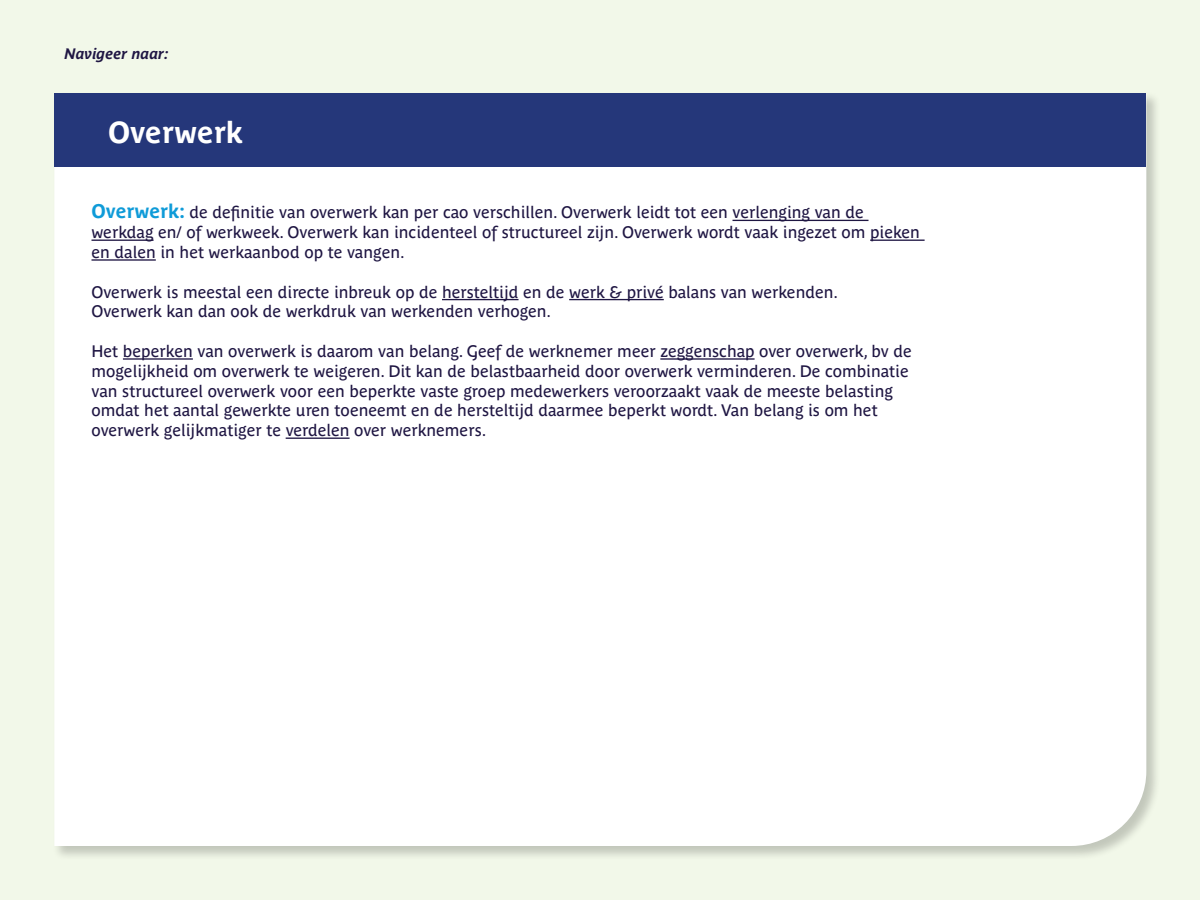
<style>
.page{position:relative;width:1200px;height:900px;background:#f2f8e9}
.page>*{position:absolute;margin:0;border:0;box-sizing:border-box;transform-origin:0 0}
.t1{font:700 30px "Parisine Plus Std";color:#fff}
.t2{font:16.5px/19.8px "Parisine Plus Std";color:#1f1643}
.t3{font:italic 700 15px "Parisine Plus Std";color:#1f1643}
.s1{font-weight:700;font-size:19.5px;color:#0f9bd8}
</style>
<div class="page">
<div style="left:52px;top:91px;width:1109px;height:770px;background:#000;opacity:.2"></div>
<div style="left:54px;top:166px;width:1092px;height:680px;background:#fff"></div>
<div style="left:54px;top:93px;width:1092px;height:73px;background:#25377a"></div>
<hr style="left:733px;top:220px;width:136px;height:1px;background:#1f1643">
<hr style="left:92px;top:240px;width:62px;height:1px;background:#1f1643">
<hr style="left:870px;top:240px;width:55px;height:1px;background:#1f1643">
<hr style="left:92px;top:259px;width:64px;height:2px;background:#1f1643">
<hr style="left:442px;top:299px;width:77px;height:1px;background:#1f1643">
<hr style="left:569px;top:299px;width:95px;height:1px;background:#1f1643">
<hr style="left:123px;top:358px;width:70px;height:2px;background:#1f1643">
<hr style="left:660px;top:358px;width:95px;height:2px;background:#1f1643">
<hr style="left:286px;top:438px;width:64px;height:1px;background:#1f1643">
<p class="t3" style="left:64px;top:46px;width:106px">Navigeer naar:</p>
<h1 class="t1" style="left:108px;top:115px;width:137px">Overwerk</h1>
<p class="t2" style="left:91px;top:203px;width:830px"><span class="s1">Overwerk:</span> de definitie van overwerk kan per cao verschillen. Overwerk leidt tot een verlenging van de werkdag en/ of werkweek. Overwerk kan incidenteel of structureel zijn. Overwerk wordt vaak ingezet om pieken en dalen in het werkaanbod op te vangen.</p>
<p class="t2" style="left:91px;top:282px;width:748px">Overwerk is meestal een directe inbreuk op de hersteltijd en de werk &amp; privé balans van werkenden.<br>Overwerk kan dan ook de werkdruk van werkenden verhogen.</p>
<p class="t2" style="left:91px;top:341px;width:822px">Het beperken van overwerk is daarom van belang. Geef de werknemer meer zeggenschap over overwerk, bv de mogelijkheid om overwerk te weigeren. Dit kan de belastbaarheid door overwerk verminderen. De combinatie van structureel overwerk voor een beperkte vaste groep medewerkers veroorzaakt vaak de meeste belasting omdat het aantal gewerkte uren toeneemt en de hersteltijd daarmee beperkt wordt. Van belang is om het overwerk gelijkmatiger te verdelen over werknemers.</p>
</div>
